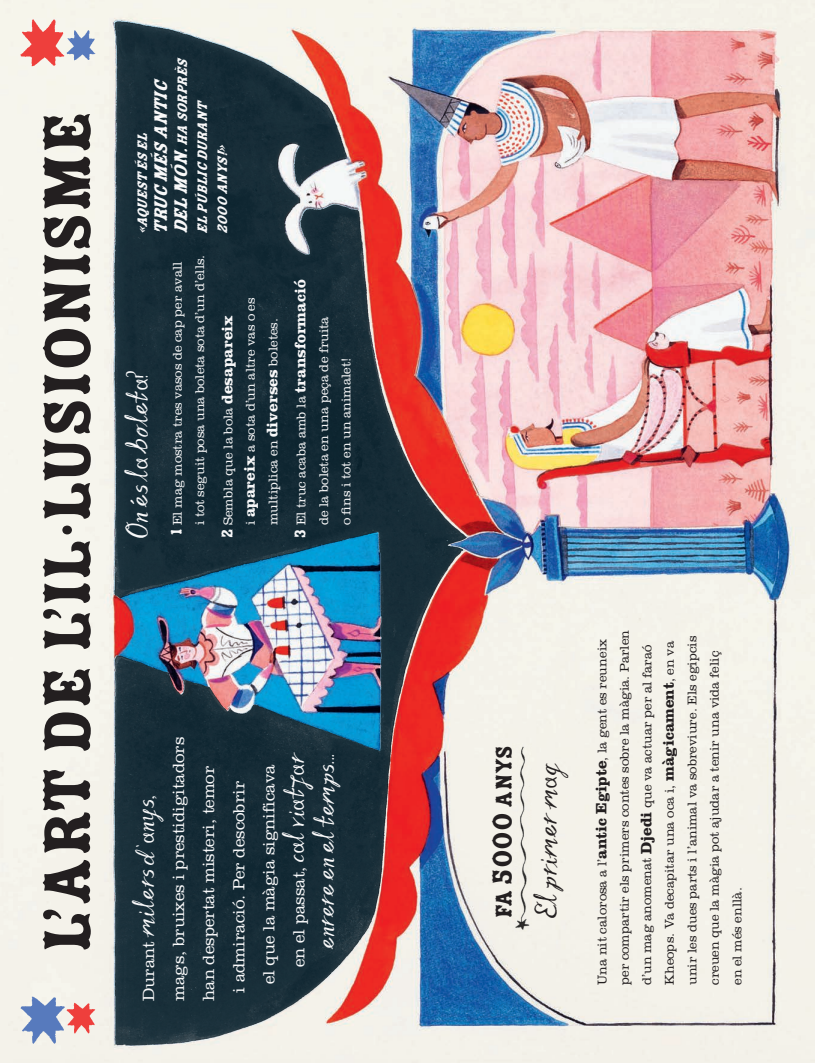
<style>
.page{position:relative;width:815px;height:1063px;background:#fff}
.page>*{position:absolute;margin:0;border:0;box-sizing:border-box;transform-origin:0 0}
.t1{font:72.5px "Zebrawood Fill";color:#231f20}
.t2{font:25px "Zebrawood Fill";letter-spacing:-.02em;color:#231f20}
.t3{font:22.5px "Magic";color:#f8f8f9}
.t4{font:22.5px "Magic";color:#231f20}
.t5{font:21.25px "Magic";letter-spacing:.025em;color:#f8f8f9}
.t6{font:italic 20px "Zebrawood Fill";color:#f8f8f9}
.t7{font:300 16.88px "Clarendon";color:#f8f8f9}
.t8{font:italic 15px/20px "Zebrawood Fill";color:#f8f8f9}
.t9{font:300 13.12px/22.5px "Clarendon";color:#231f20}
.t10{font:300 13.12px/22.5px "Clarendon";color:#f8f8f9}
.s1{font-size:20px}
.s2{font-family:"Zebrawood Fill";font-weight:400;font-size:16.88px}
.s3{font-weight:700;font-size:15.62px}
.s4{font-family:"Clarendon";font-weight:300;font-size:16.88px}
.s5{font-family:"Magic";font-weight:400;font-size:21.25px}
.s6{font-size:30px}
</style>
<div class="page">
<img style="left:0;top:0;width:815px;height:1063px">
<img style="left:0;top:0;width:83px;height:80px">
<img style="left:0;top:985px;width:78px;height:78px">
<img style="left:47px;top:0;width:59px;height:69px">
<img style="left:47px;top:994px;width:59px;height:69px">
<img style="left:113px;top:20px;width:355px;height:1026px">
<img style="left:113px;top:20px;width:12px;height:49px">
<img style="left:114px;top:994px;width:11px;height:52px">
<img style="left:513px;top:743px;width:19px;height:188px">
<h1 class="t1" style="left:29px;top:953px;width:844px;rotate:-90deg">l’art de l’iL·lusionismE</h1>
<p class="t8" style="left:173px;top:234px;width:182px;rotate:-90deg"><span class="s1">DELMÓN.</span>HASORPRÈS<br>ELPÚBLICDURANT<br>2000ANYS!»</p>
<h3 class="t6" style="left:150px;top:235px;width:162px;rotate:-90deg">TRUCMÉSANTIC</h3>
<p class="t8" style="left:133px;top:235px;width:109px;rotate:-90deg">«AQUESTÉSEL</p>
<h3 class="t3" style="left:127px;top:538px;width:168px;rotate:-90deg">On és la boleta?</h3>
<p class="t10" style="left:166px;top:525px;width:272px;text-indent:-10px;rotate:-90deg"><span class="s2">1</span> El mag mostra tres vasos de cap per avall i tot seguit posa una boleta sota d’un d’ells.</p>
<p class="t10" style="left:217px;top:525px;width:229px;text-indent:-13px;rotate:-90deg"><span class="s2">2</span> Sembla que la bola <span class="s3">desapareix<br></span>i <span class="s3">apareix</span> a sota d’un altre vas o es multiplica en <span class="s3">diverses</span> boletes.</p>
<p class="t10" style="left:290px;top:525px;width:247px;text-indent:-12px;rotate:-90deg"><span class="s2">3</span> El truc acaba amb la <span class="s3">transformació </span>de la boleta en una peça de fruita<br>o fins i tot en un animalet!</p>
<h3 class="t5" style="left:135px;top:1001px;width:208px;rotate:-90deg"><span class="s4">Durant</span> milers d’anys<span class="s4">,</span></h3>
<p class="t7" style="left:169px;top:1001px;width:266px;rotate:-90deg">mags, bruixes i prestidigitadors</p>
<p class="t7" style="left:199px;top:1001px;width:237px;rotate:-90deg">han despertat misteri, temor</p>
<p class="t7" style="left:229px;top:993px;width:213px;rotate:-90deg">i admiració. Per descobrir</p>
<p class="t7" style="left:289px;top:967px;width:216px;rotate:-90deg">en el passat, <span class="s5">cal viatjar</span></p>
<h3 class="t5" style="left:315px;top:949px;width:196px;rotate:-90deg">enrere en el temps...</h3>
<h2 class="t2" style="left:491px;top:918px;width:175px;rotate:-90deg">fa <span class="s6">5000</span> anys</h2>
<p class="t7" style="left:259px;top:984px;width:221px;rotate:-90deg">el que la màgia significava</p>
<h3 class="t4" style="left:536px;top:918px;width:156px;rotate:-90deg">El primer mag</h3>
<p class="t9" style="left:590px;top:985px;width:357px;rotate:-90deg">Una nit calorosa a l’<span class="s3">antic Egipte</span>, la gent es reuneix per compartir els primers contes sobre la màgia. Parlen d’un mag anomenat <span class="s3">Djedi</span> que va actuar per al faraó Kheops. Va decapitar una oca i, <span class="s3">màgicament</span>, en va unir les dues parts i l’animal va sobreviure. Els egipcis creuen que la màgia pot ajudar a tenir una vida feliç<br>en el més enllà.</p>
</div>
